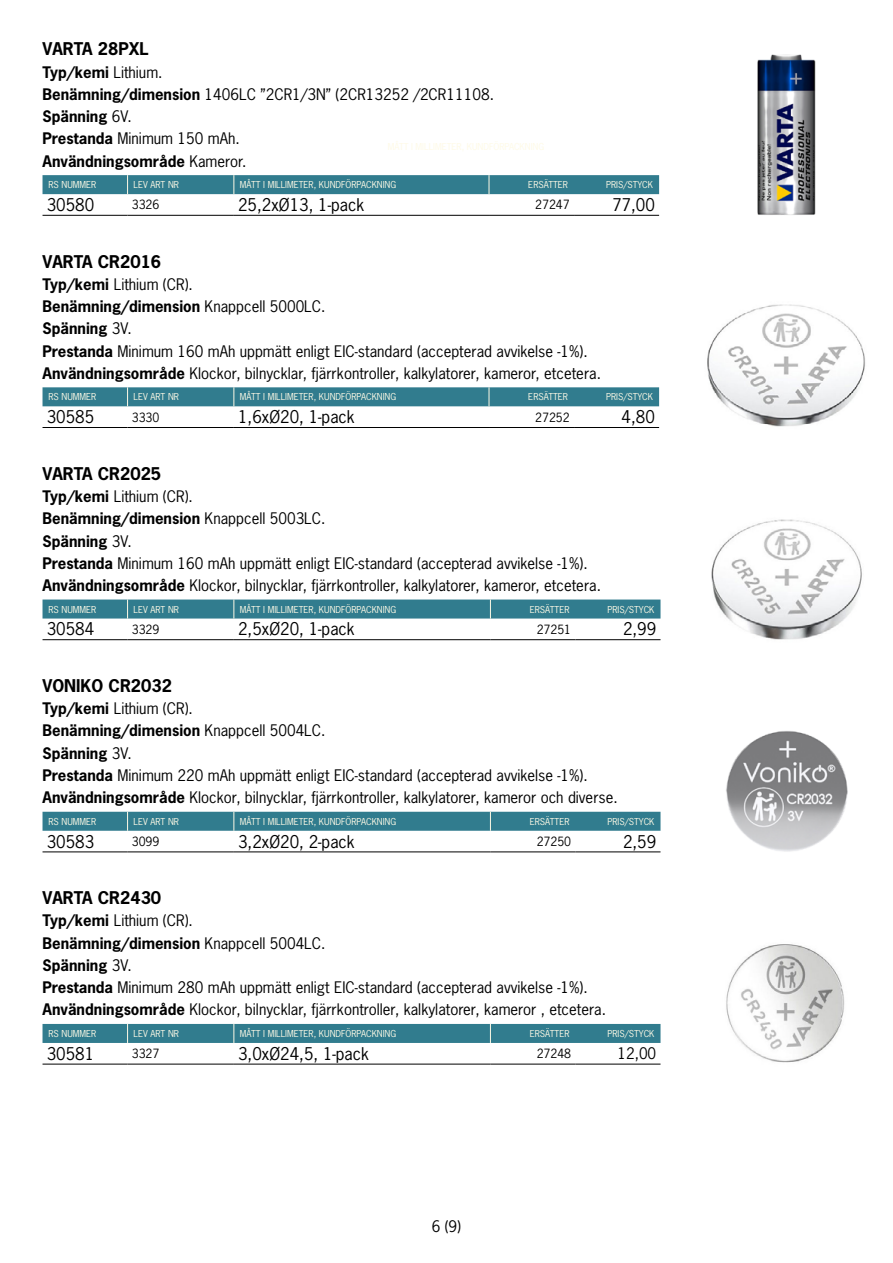
<style>
.page{position:relative;width:893px;height:1263px;background:#fff}
.page>*{position:absolute;margin:0;border:0;box-sizing:border-box;transform-origin:0 0}
.Brödtext_11pkt{font:16.5px "News Gothic Std";color:#000}
.Rubrik_3{font:700 16.5px "News Gothic Std";color:#000}
.Brödtext_10_pkt{font:15px "News Gothic Std";color:#000}
.Brödtext_10_pkt-2{font:700 15px "News Gothic Std";color:#000}
.Brödtext_11pkt-2{font:15px "News Gothic Std";color:#000}
.Brödtext_11pkt-3{font:12px "News Gothic Std";color:#000}
.Tabellhuvudrad{font:9px "News Gothic Std";color:#fefae6}
.s1{font-weight:400}
.s2{font-weight:700}
</style>
<div class="page">
<hr style="left:43px;top:215px;width:85px;height:1px;background:#000">
<hr style="left:128px;top:215px;width:106px;height:1px;background:#000">
<hr style="left:489px;top:215px;width:85px;height:1px;background:#000">
<hr style="left:574px;top:215px;width:85px;height:1px;background:#000">
<div style="left:43px;top:175px;width:616px;height:19px;background:#317c8e"></div>
<hr style="left:234px;top:215px;width:255px;height:1px;background:#000">
<hr style="left:43px;top:427px;width:85px;height:1px;background:#000">
<hr style="left:128px;top:427px;width:106px;height:1px;background:#000">
<hr style="left:489px;top:427px;width:85px;height:1px;background:#000">
<hr style="left:574px;top:427px;width:85px;height:1px;background:#000">
<div style="left:43px;top:387px;width:616px;height:19px;background:#317c8e"></div>
<hr style="left:234px;top:427px;width:255px;height:1px;background:#000">
<hr style="left:43px;top:639px;width:85px;height:1px;background:#000">
<hr style="left:128px;top:639px;width:106px;height:1px;background:#000">
<hr style="left:490px;top:639px;width:85px;height:1px;background:#000">
<hr style="left:575px;top:639px;width:85px;height:1px;background:#000">
<div style="left:43px;top:599px;width:617px;height:19px;background:#317c8e"></div>
<hr style="left:234px;top:639px;width:256px;height:1px;background:#000">
<hr style="left:43px;top:852px;width:85px;height:1px;background:#000">
<hr style="left:128px;top:852px;width:106px;height:1px;background:#000">
<hr style="left:490px;top:852px;width:85px;height:1px;background:#000">
<hr style="left:575px;top:852px;width:85px;height:1px;background:#000">
<div style="left:43px;top:812px;width:617px;height:19px;background:#317c8e"></div>
<hr style="left:234px;top:852px;width:256px;height:1px;background:#000">
<hr style="left:43px;top:1064px;width:85px;height:1px;background:#000">
<hr style="left:128px;top:1064px;width:106px;height:1px;background:#000">
<hr style="left:490px;top:1064px;width:85px;height:1px;background:#000">
<hr style="left:575px;top:1064px;width:85px;height:1px;background:#000">
<div style="left:43px;top:1024px;width:617px;height:19px;background:#317c8e"></div>
<hr style="left:234px;top:1064px;width:256px;height:1px;background:#000">
<img style="left:707px;top:304px;width:158px;height:123px">
<img style="left:711px;top:519px;width:151px;height:121px">
<img style="left:726px;top:944px;width:119px;height:119px">
<img style="left:726px;top:731px;width:122px;height:121px">
<img style="left:757px;top:54px;width:59px;height:161px">
<h3 class="Rubrik_3" style="left:43px;top:38px;width:108px">VARTA 28PXL</h3>
<p class="Brödtext_10_pkt-2" style="left:43px;top:62px;width:122px">Typ/kemi <span class="s1">Lithium.</span></p>
<p class="Brödtext_10_pkt" style="left:43px;top:85px;width:453px"><span class="s2">Benämning/dimension</span> 1406LC ”2CR1/3N” (2CR13252 /2CR11108.</p>
<p class="Brödtext_10_pkt-2" style="left:43px;top:107px;width:91px">Spänning <span class="s1">6V.</span></p>
<p class="Brödtext_10_pkt" style="left:43px;top:129px;width:199px"><span class="s2">Prestanda</span> Minimum 150 mAh.</p>
<p class="Brödtext_10_pkt-2" style="left:43px;top:151px;width:205px">Användningsområde <span class="s1">Kameror.</span></p>
<p class="Tabellhuvudrad" style="left:49px;top:179px;width:49px">RS NUMMER</p>
<p class="Tabellhuvudrad" style="left:134px;top:179px;width:47px">LEV ART NR</p>
<p class="Tabellhuvudrad" style="left:240px;top:179px;width:158px">MÅTT I MILLIMETER, KUNDFÖRPACKNING</p>
<p class="Tabellhuvudrad" style="left:528px;top:179px;width:41px">ERSÄTTER</p>
<p class="Tabellhuvudrad" style="left:606px;top:179px;width:49px">PRIS/STYCK</p>
<p class="Brödtext_11pkt" style="left:47px;top:194px;width:49px">30580</p>
<p class="Brödtext_11pkt-3" style="left:132px;top:197px;width:29px">3326</p>
<p class="Brödtext_11pkt" style="left:238px;top:194px;width:128px">25,2xØ13, 1-pack</p>
<p class="Brödtext_11pkt-3" style="left:535px;top:197px;width:36px">27247</p>
<p class="Brödtext_11pkt" style="left:612px;top:194px;width:44px">77,00</p>
<h3 class="Rubrik_3" style="left:43px;top:250px;width:120px">VARTA CR2016</h3>
<p class="Brödtext_10_pkt" style="left:43px;top:274px;width:152px"><span class="s2">Typ/kemi</span> Lithium (CR).</p>
<p class="Brödtext_10_pkt-2" style="left:43px;top:296px;width:285px">Benämning/dimension <span class="s1">Knappcell 5000LC.</span></p>
<p class="Brödtext_10_pkt-2" style="left:43px;top:319px;width:91px">Spänning <span class="s1">3V.</span></p>
<p class="Brödtext_10_pkt" style="left:43px;top:341px;width:547px"><span class="s2">Prestanda</span> Minimum 160 mAh uppmätt enligt EIC-standard (accepterad avvikelse -1%).</p>
<p class="Brödtext_10_pkt" style="left:43px;top:363px;width:560px"><span class="s2">Användningsområde</span> Klockor, bilnycklar, fjärrkontroller, kalkylatorer, kameror, etcetera.</p>
<p class="Tabellhuvudrad" style="left:49px;top:391px;width:49px">RS NUMMER</p>
<p class="Tabellhuvudrad" style="left:134px;top:391px;width:47px">LEV ART NR</p>
<p class="Tabellhuvudrad" style="left:240px;top:391px;width:158px">MÅTT I MILLIMETER, KUNDFÖRPACKNING</p>
<p class="Tabellhuvudrad" style="left:528px;top:391px;width:41px">ERSÄTTER</p>
<p class="Tabellhuvudrad" style="left:606px;top:391px;width:49px">PRIS/STYCK</p>
<p class="Brödtext_11pkt" style="left:47px;top:406px;width:49px">30585</p>
<p class="Brödtext_11pkt-3" style="left:132px;top:409px;width:29px">3330</p>
<p class="Brödtext_11pkt" style="left:238px;top:406px;width:118px">1,6xØ20, 1-pack</p>
<p class="Brödtext_11pkt-3" style="left:535px;top:409px;width:36px">27252</p>
<p class="Brödtext_11pkt" style="left:622px;top:406px;width:35px">4,80</p>
<h3 class="Rubrik_3" style="left:43px;top:463px;width:120px">VARTA CR2025</h3>
<p class="Brödtext_10_pkt" style="left:43px;top:487px;width:152px"><span class="s2">Typ/kemi</span> Lithium (CR).</p>
<p class="Brödtext_10_pkt-2" style="left:43px;top:509px;width:285px">Benämning/dimension <span class="s1">Knappcell 5003LC.</span></p>
<p class="Brödtext_10_pkt-2" style="left:43px;top:531px;width:91px">Spänning <span class="s1">3V.</span></p>
<p class="Brödtext_10_pkt" style="left:43px;top:553px;width:547px"><span class="s2">Prestanda</span> Minimum 160 mAh uppmätt enligt EIC-standard (accepterad avvikelse -1%).</p>
<p class="Brödtext_10_pkt" style="left:43px;top:576px;width:560px"><span class="s2">Användningsområde</span> Klockor, bilnycklar, fjärrkontroller, kalkylatorer, kameror, etcetera.</p>
<p class="Tabellhuvudrad" style="left:49px;top:603px;width:49px">RS NUMMER</p>
<p class="Tabellhuvudrad" style="left:134px;top:603px;width:47px">LEV ART NR</p>
<p class="Tabellhuvudrad" style="left:240px;top:603px;width:158px">MÅTT I MILLIMETER, KUNDFÖRPACKNING</p>
<p class="Tabellhuvudrad" style="left:530px;top:603px;width:41px">ERSÄTTER</p>
<p class="Tabellhuvudrad" style="left:607px;top:603px;width:49px">PRIS/STYCK</p>
<p class="Brödtext_11pkt" style="left:47px;top:619px;width:49px">30584</p>
<p class="Brödtext_11pkt-3" style="left:132px;top:621px;width:29px">3329</p>
<p class="Brödtext_11pkt" style="left:238px;top:619px;width:118px">2,5xØ20, 1-pack</p>
<p class="Brödtext_11pkt-3" style="left:537px;top:621px;width:36px">27251</p>
<p class="Brödtext_11pkt" style="left:623px;top:619px;width:35px">2,99</p>
<h3 class="Rubrik_3" style="left:43px;top:675px;width:131px">VONIKO CR2032</h3>
<p class="Brödtext_10_pkt" style="left:43px;top:699px;width:152px"><span class="s2">Typ/kemi</span> Lithium (CR).</p>
<p class="Brödtext_10_pkt-2" style="left:43px;top:721px;width:285px">Benämning/dimension <span class="s1">Knappcell 5004LC.</span></p>
<p class="Brödtext_10_pkt-2" style="left:43px;top:743px;width:91px">Spänning <span class="s1">3V.</span></p>
<p class="Brödtext_10_pkt" style="left:43px;top:766px;width:547px"><span class="s2">Prestanda</span> Minimum 220 mAh uppmätt enligt EIC-standard (accepterad avvikelse -1%).</p>
<p class="Brödtext_10_pkt" style="left:43px;top:788px;width:577px"><span class="s2">Användningsområde</span> Klockor, bilnycklar, fjärrkontroller, kalkylatorer, kameror och diverse.</p>
<p class="Tabellhuvudrad" style="left:49px;top:815px;width:49px">RS NUMMER</p>
<p class="Tabellhuvudrad" style="left:134px;top:815px;width:47px">LEV ART NR</p>
<p class="Tabellhuvudrad" style="left:240px;top:815px;width:158px">MÅTT I MILLIMETER, KUNDFÖRPACKNING</p>
<p class="Tabellhuvudrad" style="left:530px;top:815px;width:41px">ERSÄTTER</p>
<p class="Tabellhuvudrad" style="left:607px;top:815px;width:49px">PRIS/STYCK</p>
<p class="Brödtext_11pkt" style="left:47px;top:831px;width:49px">30583</p>
<p class="Brödtext_11pkt-3" style="left:132px;top:834px;width:29px">3099</p>
<p class="Brödtext_11pkt" style="left:238px;top:831px;width:118px">3,2xØ20, 2-pack</p>
<p class="Brödtext_11pkt-3" style="left:537px;top:834px;width:36px">27250</p>
<p class="Brödtext_11pkt" style="left:623px;top:831px;width:35px">2,59</p>
<h3 class="Rubrik_3" style="left:43px;top:887px;width:120px">VARTA CR2430</h3>
<p class="Brödtext_10_pkt" style="left:43px;top:911px;width:152px"><span class="s2">Typ/kemi</span> Lithium (CR).</p>
<p class="Brödtext_10_pkt-2" style="left:43px;top:933px;width:285px">Benämning/dimension <span class="s1">Knappcell 5004LC.</span></p>
<p class="Brödtext_10_pkt-2" style="left:43px;top:955px;width:91px">Spänning <span class="s1">3V.</span></p>
<p class="Brödtext_10_pkt" style="left:43px;top:978px;width:547px"><span class="s2">Prestanda</span> Minimum 280 mAh uppmätt enligt EIC-standard (accepterad avvikelse -1%).</p>
<p class="Brödtext_10_pkt" style="left:43px;top:1000px;width:565px"><span class="s2">Användningsområde</span> Klockor, bilnycklar, fjärrkontroller, kalkylatorer, kameror , etcetera.</p>
<p class="Tabellhuvudrad" style="left:49px;top:1028px;width:49px">RS NUMMER</p>
<p class="Tabellhuvudrad" style="left:134px;top:1028px;width:47px">LEV ART NR</p>
<p class="Tabellhuvudrad" style="left:240px;top:1028px;width:158px">MÅTT I MILLIMETER, KUNDFÖRPACKNING</p>
<p class="Tabellhuvudrad" style="left:530px;top:1028px;width:41px">ERSÄTTER</p>
<p class="Tabellhuvudrad" style="left:607px;top:1028px;width:49px">PRIS/STYCK</p>
<p class="Brödtext_11pkt" style="left:47px;top:1043px;width:49px">30581</p>
<p class="Brödtext_11pkt-3" style="left:132px;top:1046px;width:29px">3327</p>
<p class="Brödtext_11pkt" style="left:238px;top:1043px;width:132px">3,0xØ24,5, 1-pack</p>
<p class="Brödtext_11pkt-3" style="left:537px;top:1046px;width:36px">27248</p>
<p class="Brödtext_11pkt-2" style="left:617px;top:1044px;width:40px">12,00</p>
<p class="Brödtext_10_pkt" style="left:432px;top:1217px;width:31px">6 (9)</p>
</div>
